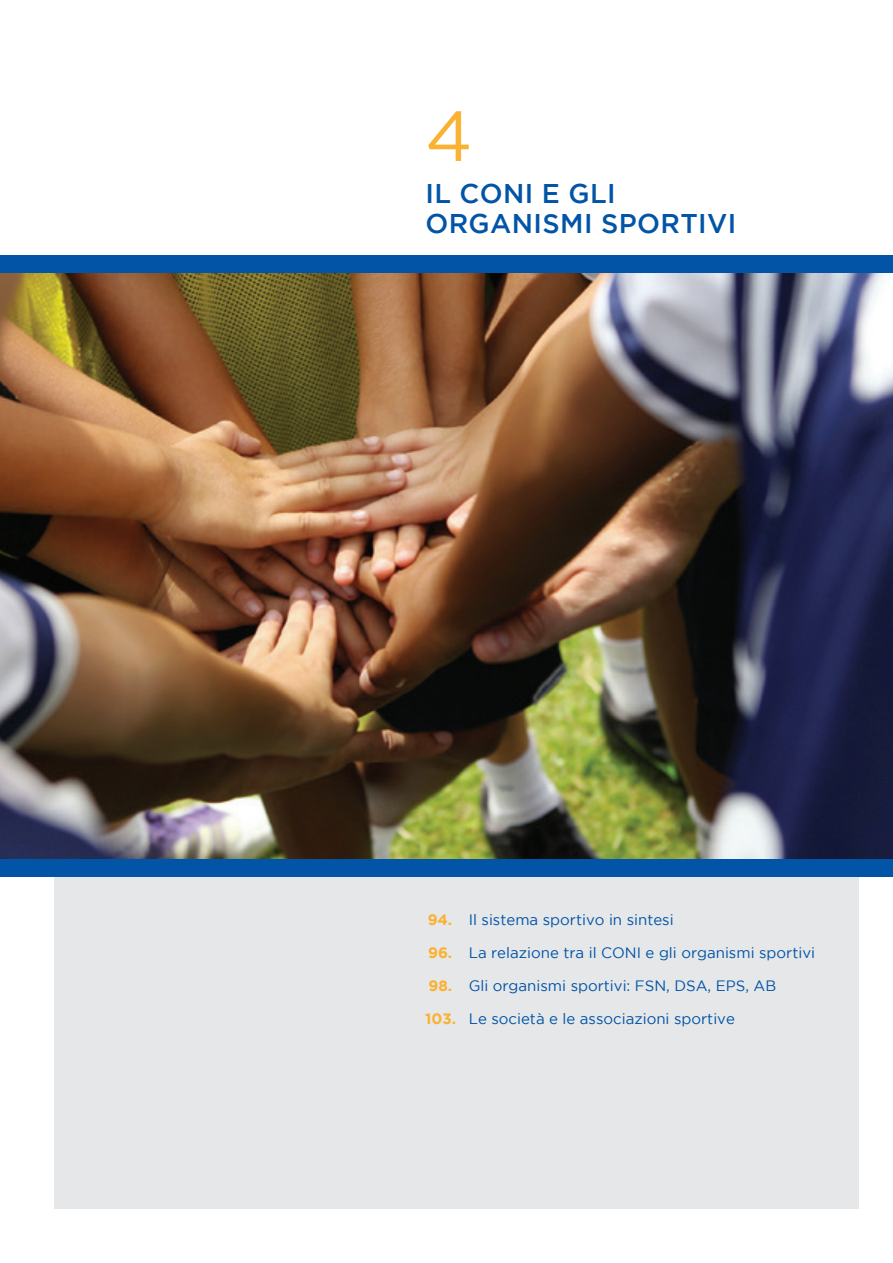
<style>
.page{position:relative;width:893px;height:1263px;background:#fff}
.page>*{position:absolute;margin:0;border:0;box-sizing:border-box;transform-origin:0 0}
.t1{font:70.5px "Gotham";color:#fbb131}
.t2{font:500 27px "Gotham";letter-spacing:.015em;color:#0154a6}
.t3{font:15px "Gotham";color:#0154a6}
.s1{font-weight:700;color:#fbb131}
</style>
<div class="page">
<div style="left:54px;top:859px;width:805px;height:350px;background:#e6e7e9"></div>
<img style="left:0;top:272px;width:893px;height:587px">
<div style="left:0;top:255px;width:893px;height:17px;background:#0154a6"></div>
<div style="left:0;top:859px;width:893px;height:17px;background:#0154a6"></div>
<p class="t1" style="left:425px;top:97px;width:49px">4</p>
<p class="t2" style="left:425px;top:178px;width:192px">IL CONI E GLI</p>
<p class="t2" style="left:425px;top:208px;width:312px">ORGANISMI SPORTIVI</p>
<p class="t3" style="left:428px;top:912px;width:248px"><span class="s1">94.</span> Il sistema sportivo in sintesi</p>
<p class="t3" style="left:428px;top:945px;width:389px"><span class="s1">96.</span> La relazione tra il CONI e gli organismi sportivi</p>
<p class="t3" style="left:429px;top:978px;width:349px"><span class="s1">98.</span> Gli organismi sportivi: FSN, DSA, EPS, AB</p>
<p class="t3" style="left:425px;top:1011px;width:311px"><span class="s1">103.</span> Le società e le associazioni sportive</p>
</div>
